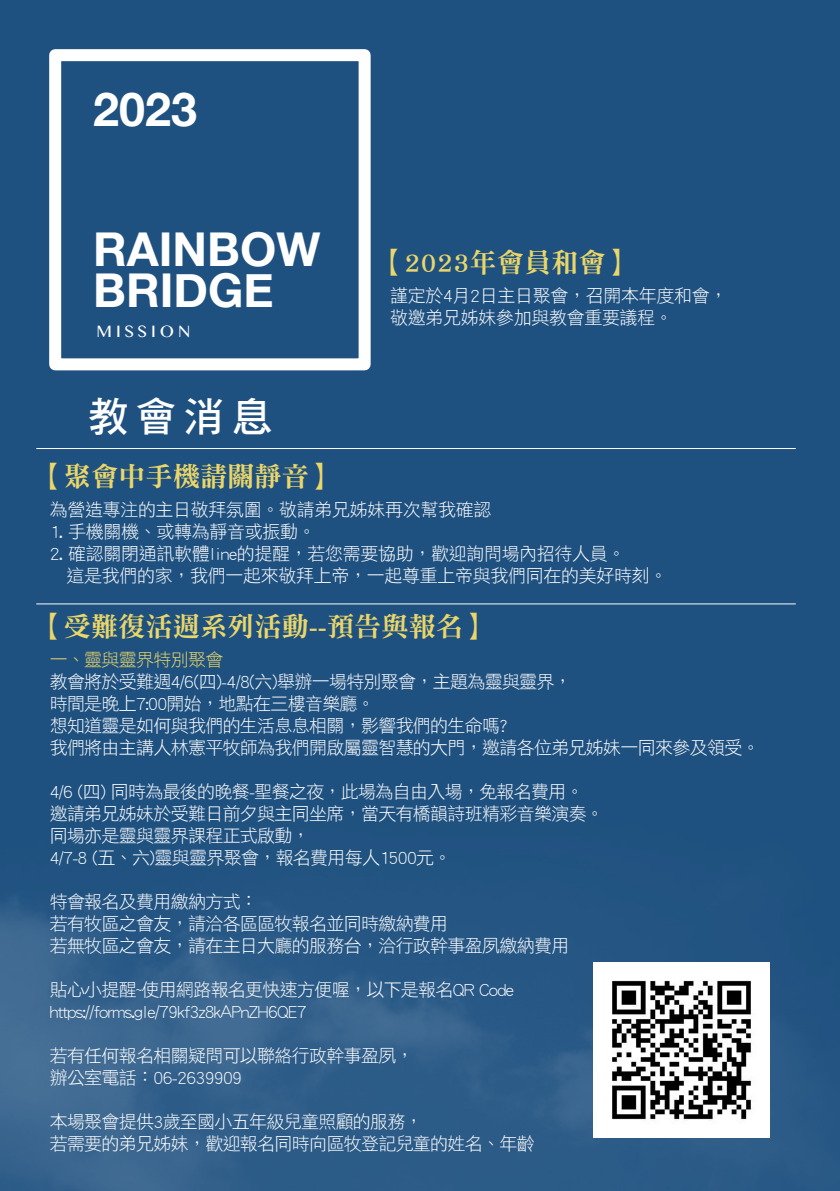
<style>
.page{position:relative;width:840px;height:1191px;background:#fff}
.page>*{position:absolute;margin:0;border:0;box-sizing:border-box;transform-origin:0 0}
.t1{font:700 46.6px/41px "Helvetica Neue";color:#fff}
.t2{font:40.6px "DF Hei Std W7";color:#fff}
.t3{font:27.2px "DF Ming Std W9";color:#ead669}
.t4{font:18px/22px "DF Hei Std W3";letter-spacing:-.04em;color:#fff}
.t5{font:18px/22px "DF Hei Std W3";letter-spacing:-.02em;color:#fff}
.t6{font:18px "DF Hei Std W3";letter-spacing:-.04em;color:#ead669}
.t7{font:16.6px "Gurmukhi MN";letter-spacing:.24em;color:#fff}
</style>
<div class="page">
<div style="left:0;top:0;width:839px;height:1191px;background:#1f5180"></div>
<img style="left:0;top:897px;width:838px;height:294px">
<hr style="left:37px;top:448px;width:758px;height:1px;background:#fff">
<hr style="left:37px;top:603px;width:758px;height:1px;background:#fff">
<div style="left:49px;top:49px;width:321px;height:321px;border:12px solid #fff"></div>
<img style="left:593px;top:962px;width:175px;height:175px">
<h1 class="t1" style="left:93px;top:90px;width:105px">2023</h1>
<h1 class="t1" style="left:93px;top:230px;width:228px">RAINBOW<br>BRIDGE</h1>
<p class="t7" style="left:96px;top:322px;width:95px">MISSION</p>
<h2 class="t2" style="left:88px;top:395px;width:186px">教會消息</h2>
<h3 class="t3" style="left:37px;top:462px;width:301px">【聚會中手機請關靜音】</h3>
<h3 class="t3" style="left:377px;top:248px;width:257px">【2023年會員和會】</h3>
<p class="t5" style="left:390px;top:284px;width:338px">謹定於4月2日主日聚會，召開本年度和會，敬邀弟兄姊妹參加與教會重要議程。</p>
<p class="t5" style="left:50px;top:498px;width:443px">為營造專注的主日敬拜氛圍。敬請弟兄姊妹再次幫我確認</p>
<p class="t5" style="left:50px;top:520px;width:267px">1. 手機關機、或轉為靜音或振動。</p>
<p class="t5" style="left:67px;top:542px;width:602px;text-indent:-17px">2. 確認關閉通訊軟體line的提醒，若您需要協助，歡迎詢問場內招待人員。<br>這是我們的家，我們一起來敬拜上帝，一起尊重上帝與我們同在的美好時刻。</p>
<h3 class="t3" style="left:37px;top:611px;width:455px">【受難復活週系列活動--預告與報名】</h3>
<p class="t6" style="left:50px;top:649px;width:175px">一、靈與靈界特別聚會</p>
<p class="t4" style="left:50px;top:670px;width:711px">教會將於受難週4/6(四)-4/8(六)舉辦一場特別聚會，主題為靈與靈界，<br>時間是晚上7:00開始，地點在三樓音樂廳。<br>想知道靈是如何與我們的生活息息相關，影響我們的生命嗎?<br>我們將由主講人林憲平牧師為我們開啟屬靈智慧的大門，邀請各位弟兄姊妹一同來參及領受。</p>
<p class="t4" style="left:50px;top:780px;width:555px">4/6 (四) 同時為最後的晚餐-聖餐之夜，此場為自由入場，免報名費用。邀請弟兄姊妹於受難日前夕與主同坐席，當天有橋韻詩班精彩音樂演奏。同場亦是靈與靈界課程正式啟動，<br>4/7-8 (五、六)靈與靈界聚會，報名費用每人1500元。</p>
<p class="t4" style="left:50px;top:890px;width:521px">特會報名及費用繳納方式：<br>若有牧區之會友，請洽各區區牧報名並同時繳納費用<br>若無牧區之會友，請在主日大廳的服務台，洽行政幹事盈夙繳納費用</p>
<p class="t4" style="left:50px;top:978px;width:465px">貼心小提醒~使用網路報名更快速方便喔，以下是報名QR Code https://forms.gle/79kf3z8kAPnZH6QE7</p>
<p class="t4" style="left:50px;top:1044px;width:365px">若有任何報名相關疑問可以聯絡行政幹事盈夙，辦公室電話：06-2639909</p>
<p class="t4" style="left:50px;top:1110px;width:486px">本場聚會提供3歲至國小五年級兒童照顧的服務，<br>若需要的弟兄姊妹，歡迎報名同時向區牧登記兒童的姓名、年齡</p>
</div>
